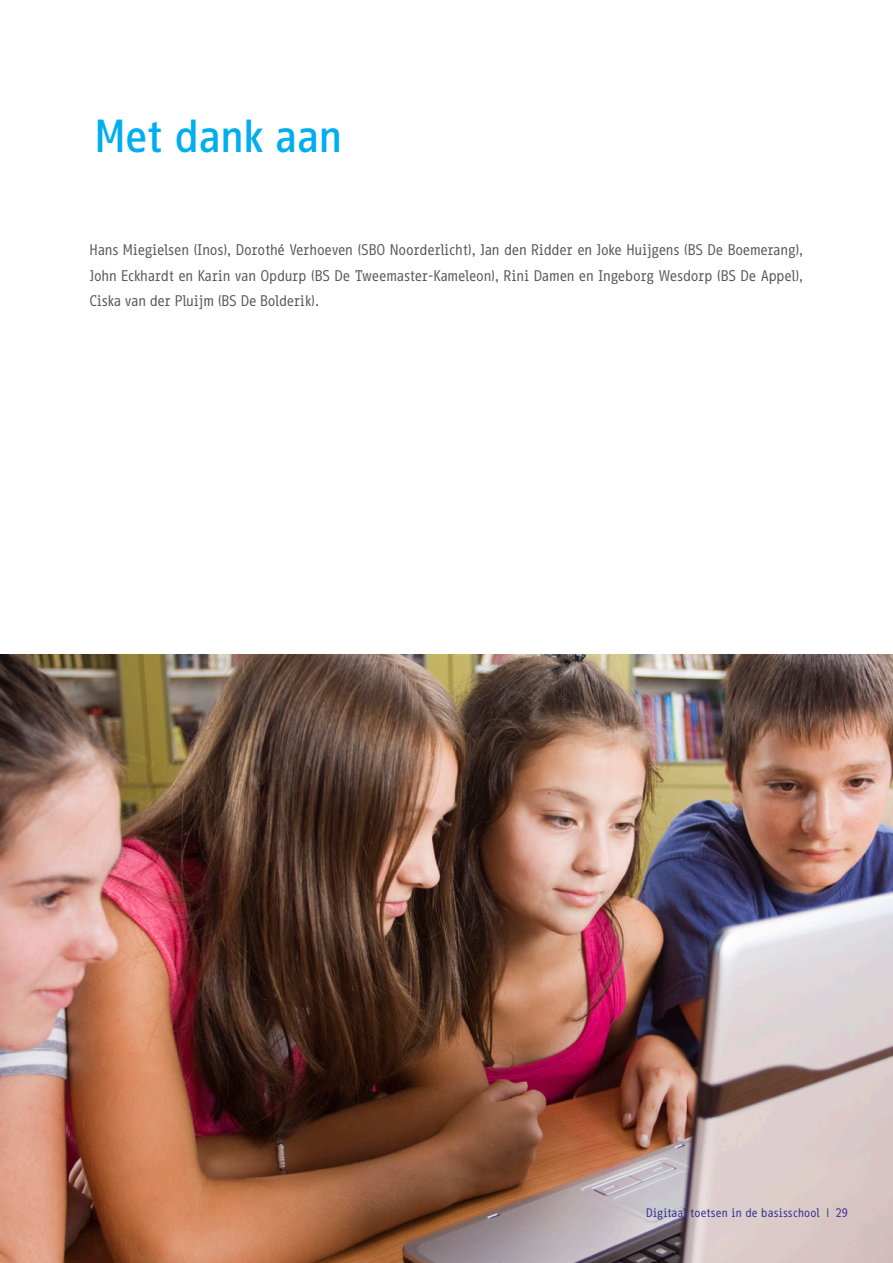
<style>
.page{position:relative;width:893px;height:1263px;background:#fff}
.page>*{position:absolute;margin:0;border:0;box-sizing:border-box;transform-origin:0 0}
.Kop{font:500 45px "Info OT Office";letter-spacing:-.07em;color:#00aeef}
.Body{font:15px/25.5px "Info OT Office";letter-spacing:-.06em;color:#57585a;text-align:justify}
.t1{font:12px "Info OT Office";letter-spacing:-.04em;color:#2e3092}
</style>
<div class="page">
<img style="left:0;top:655px;width:893px;height:608px">
<p class="Kop" style="left:94px;top:110px;width:252px">Met dank aan</p>
<p class="Body" style="left:89px;top:237px;width:716px">Hans Miegielsen (Inos), Dorothé Verhoeven (SBO Noorderlicht), Jan den Ridder en Joke Huijgens (BS De Boemerang), John Eckhardt en Karin van Opdurp (BS De Tweemaster-Kameleon), Rini Damen en Ingeborg Wesdorp (BS De Appel), Ciska van der Pluijm (BS De Bolderik).</p>
<p class="t1" style="left:646px;top:1206px;width:204px">Digitaal toetsen in de basisschool | 29</p>
</div>
